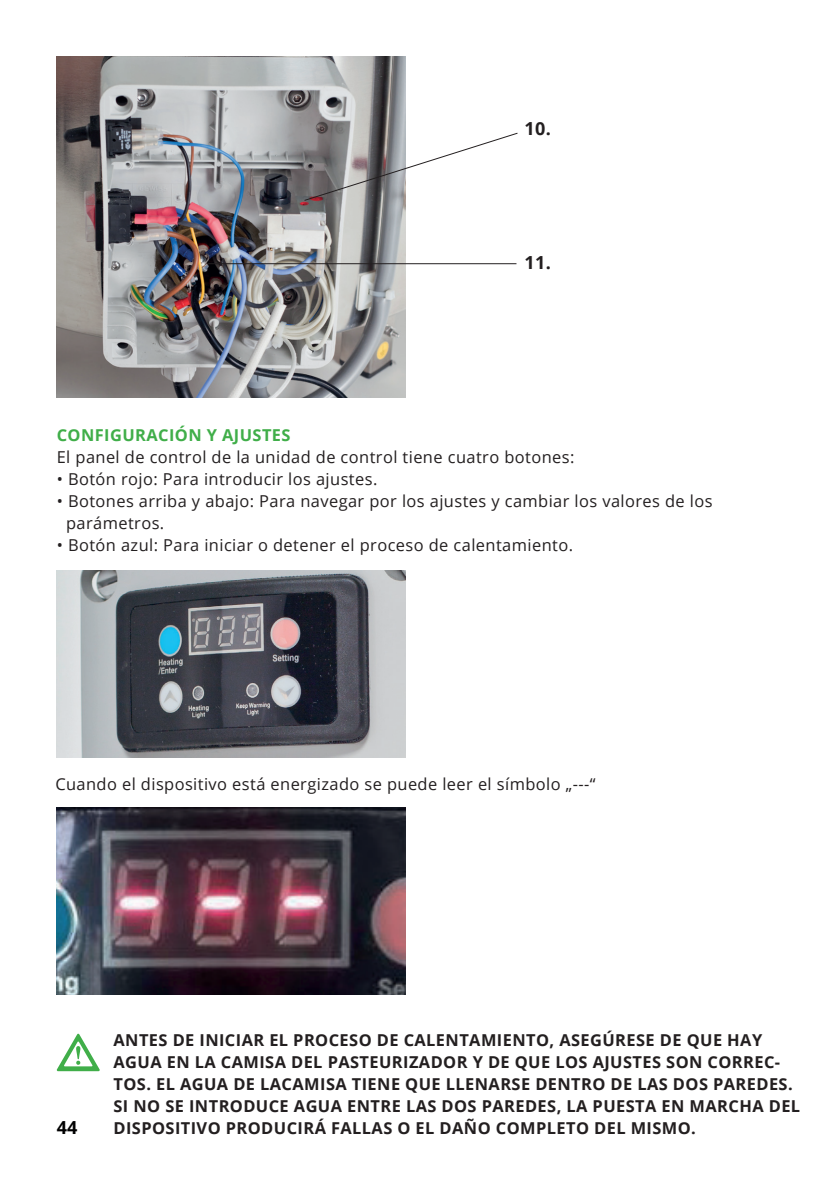
<style>
.page{position:relative;width:840px;height:1191px;background:#fff}
.page>*{position:absolute;margin:0;border:0;box-sizing:border-box;transform-origin:0 0}
.t1{font:700 18px "Open Sans";color:#231f20}
.t2{font:700 18px "Open Sans";color:#000001}
.t3{font:16.4px/22px "Open Sans";letter-spacing:.025em;color:#231f20}
.t4{font:700 16.4px/22px "Open Sans";letter-spacing:.025em;color:#231f20}
.t5{font:700 16.4px "Open Sans";letter-spacing:.025em;color:#40ae49}
</style>
<div class="page">
<img style="left:57px;top:807px;width:348px;height:187px">
<svg style="left:56px;top:1033px;width:44px;height:38px"></svg>
<img style="left:57px;top:57px;width:348px;height:341px">
<img style="left:57px;top:570px;width:348px;height:187px">
<svg style="left:303px;top:132px;width:215px;height:70px"></svg>
<hr style="left:207px;top:263px;width:309px;height:1px;background:#231f20">
<p class="t1" style="left:524px;top:116px;width:28px">10.</p>
<p class="t1" style="left:524px;top:250px;width:28px">11.</p>
<p class="t5" style="left:57px;top:423px;width:235px">CONFIGURACIÓN Y AJUSTES</p>
<p class="t3" style="left:57px;top:445px;width:519px">El panel de control de la unidad de control tiene cuatro botones:</p>
<p class="t3" style="left:57px;top:467px;width:322px">• Botón rojo: Para introducir los ajustes.</p>
<p class="t3" style="left:66px;top:489px;width:647px;text-indent:-9px">• Botones arriba y abajo: Para navegar por los ajustes y cambiar los valores de los parámetros.</p>
<p class="t3" style="left:57px;top:533px;width:517px">• Botón azul: Para iniciar o detener el proceso de calentamiento.</p>
<p class="t3" style="left:55px;top:772px;width:541px">Cuando el dispositivo está energizado se puede leer el símbolo „---“</p>
<p class="t2" style="left:57px;top:1115px;width:22px">44</p>
<p class="t4" style="left:113px;top:1028px;width:687px">ANTES DE INICIAR EL PROCESO DE CALENTAMIENTO, ASEGÚRESE DE QUE HAY AGUA EN LA CAMISA DEL PASTEURIZADOR Y DE QUE LOS AJUSTES SON CORREC-TOS. EL AGUA DE LACAMISA TIENE QUE LLENARSE DENTRO DE LAS DOS PAREDES.<br>SI NO SE INTRODUCE AGUA ENTRE LAS DOS PAREDES, LA PUESTA EN MARCHA DEL DISPOSITIVO PRODUCIRÁ FALLAS O EL DAÑO COMPLETO DEL MISMO.</p>
</div>
